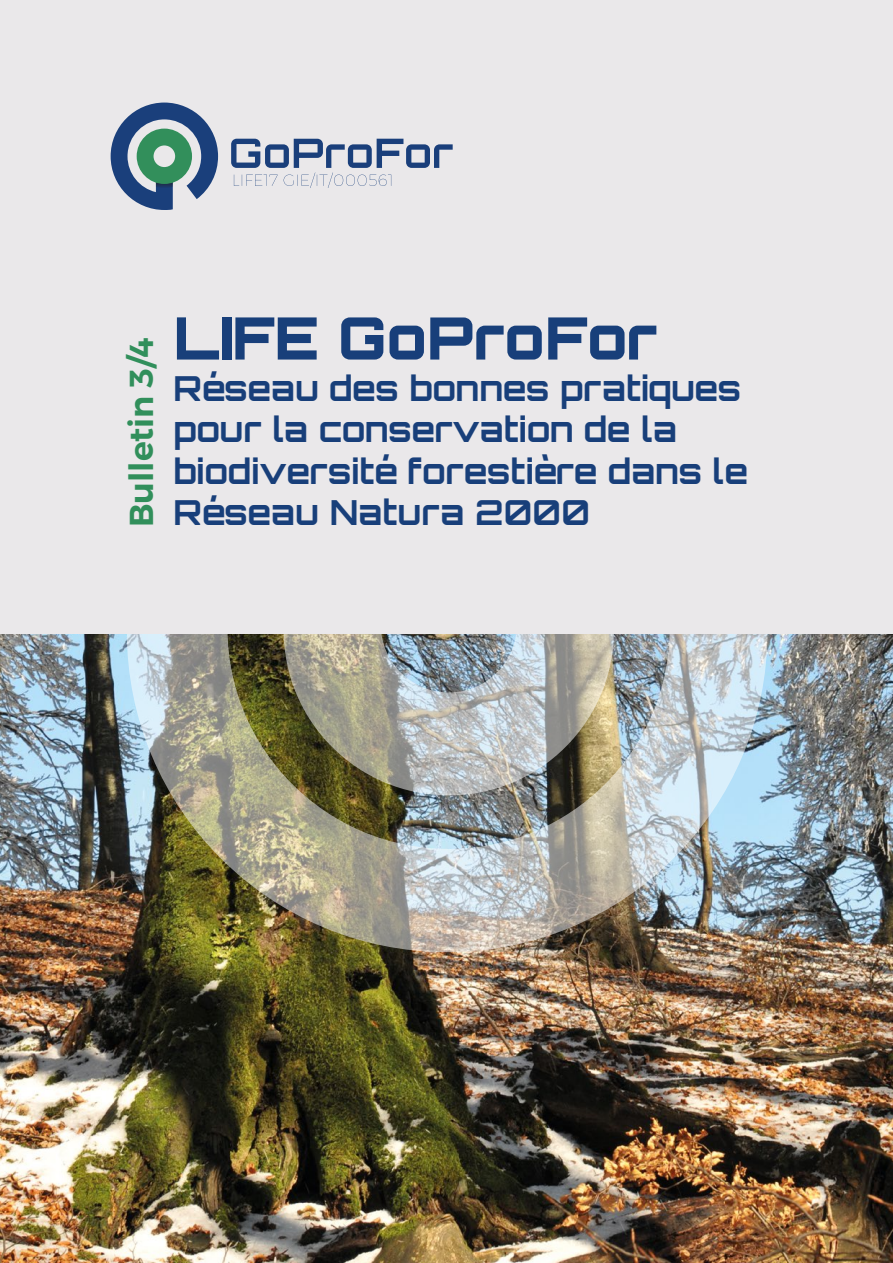
<style>
.page{position:relative;width:893px;height:1263px;background:#fff}
.page>*{position:absolute;margin:0;border:0;box-sizing:border-box;transform-origin:0 0}
.t1{font:900 58.5px "Orbitron";color:#183f7a}
.t2{font:700 34.5px/41.4px "Orbitron";color:#183f7a}
.t3{font:600 33px "Montserrat";color:#318f5b}
</style>
<div class="page">
<img style="left:0;top:633px;width:893px;height:630px">
<img style="left:127px;top:633px;width:640px;height:319px">
<div style="left:0;top:0;width:893px;height:633px;background:#eae8ea"></div>
<svg style="left:111px;top:103px;width:107px;height:107px"></svg>
<svg style="left:231px;top:139px;width:222px;height:49px"></svg>
<p class="t3" style="left:115px;top:527px;width:192px;rotate:-90deg">Bulletin 3/4</p>
<h1 class="t1" style="left:174px;top:303px;width:485px">LIFE GoProFor</h1>
<p class="t2" style="left:174px;top:367px;width:576px">Réseau des bonnes pratiques pour la conservation de la biodiversité forestière dans le</p>
<p class="t2" style="left:174px;top:492px;width:418px">Réseau Natura 2000</p>
</div>
